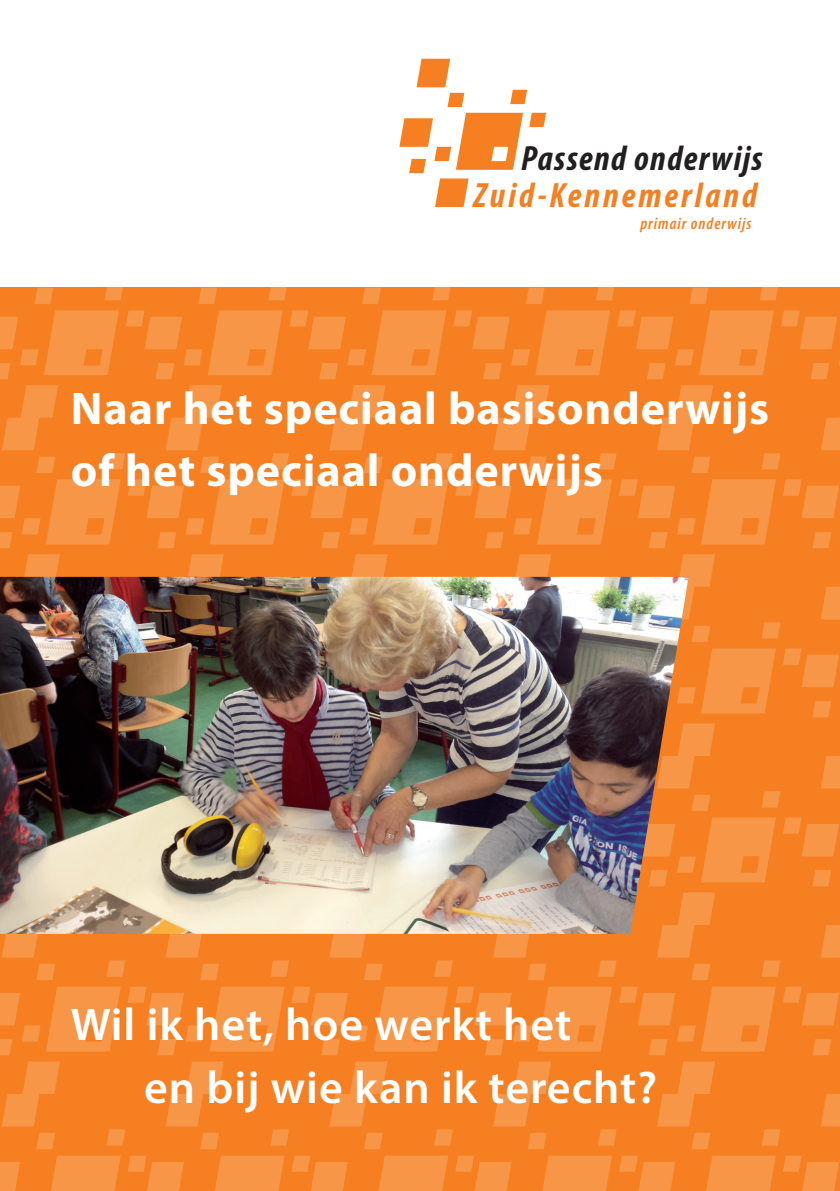
<style>
.page{position:relative;width:840px;height:1191px;background:#fff}
.page>*{position:absolute;margin:0;border:0;box-sizing:border-box;transform-origin:0 0}
.t1{font:700 46px/62px "Myriad Pro";letter-spacing:.02em;color:#fff}
.t2{font:600 46px/62px "Myriad Pro";letter-spacing:.02em;color:#fff}
.t3{font:italic 700 condensed 35.2px "Myriad Pro";letter-spacing:.085em;color:#f57f21}
.t4{font:italic 700 condensed 35.2px "Myriad Pro";letter-spacing:.04em;color:#231f20}
.t5{font:italic 600 condensed 16.8px "Myriad Pro";letter-spacing:.06em;color:#f57f21}
</style>
<div class="page">
<img style="left:0;top:288px;width:839px;height:903px">
<svg style="left:529px;top:113px;width:16px;height:14px"></svg>
<svg style="left:510px;top:90px;width:17px;height:14px"></svg>
<svg style="left:447px;top:93px;width:17px;height:14px"></svg>
<svg style="left:416px;top:59px;width:34px;height:28px"></svg>
<svg style="left:399px;top:113px;width:123px;height:94px"></svg>
<img style="left:0;top:577px;width:688px;height:357px">
<p class="t4" style="left:521px;top:136px;width:243px">Passend onderwijs</p>
<p class="t3" style="left:473px;top:173px;width:285px">Zuid-Kennemerland</p>
<p class="t5" style="left:640px;top:214px;width:113px">primair onderwijs</p>
<p class="t1" style="left:71px;top:375px;width:699px">Naar het speciaal basisonderwijs of het speciaal onderwijs</p>
<p class="t2" style="left:144px;top:992px;width:514px;text-indent:-73px">Wil ik het, hoe werkt het<br>en bij wie kan ik terecht?</p>
</div>
